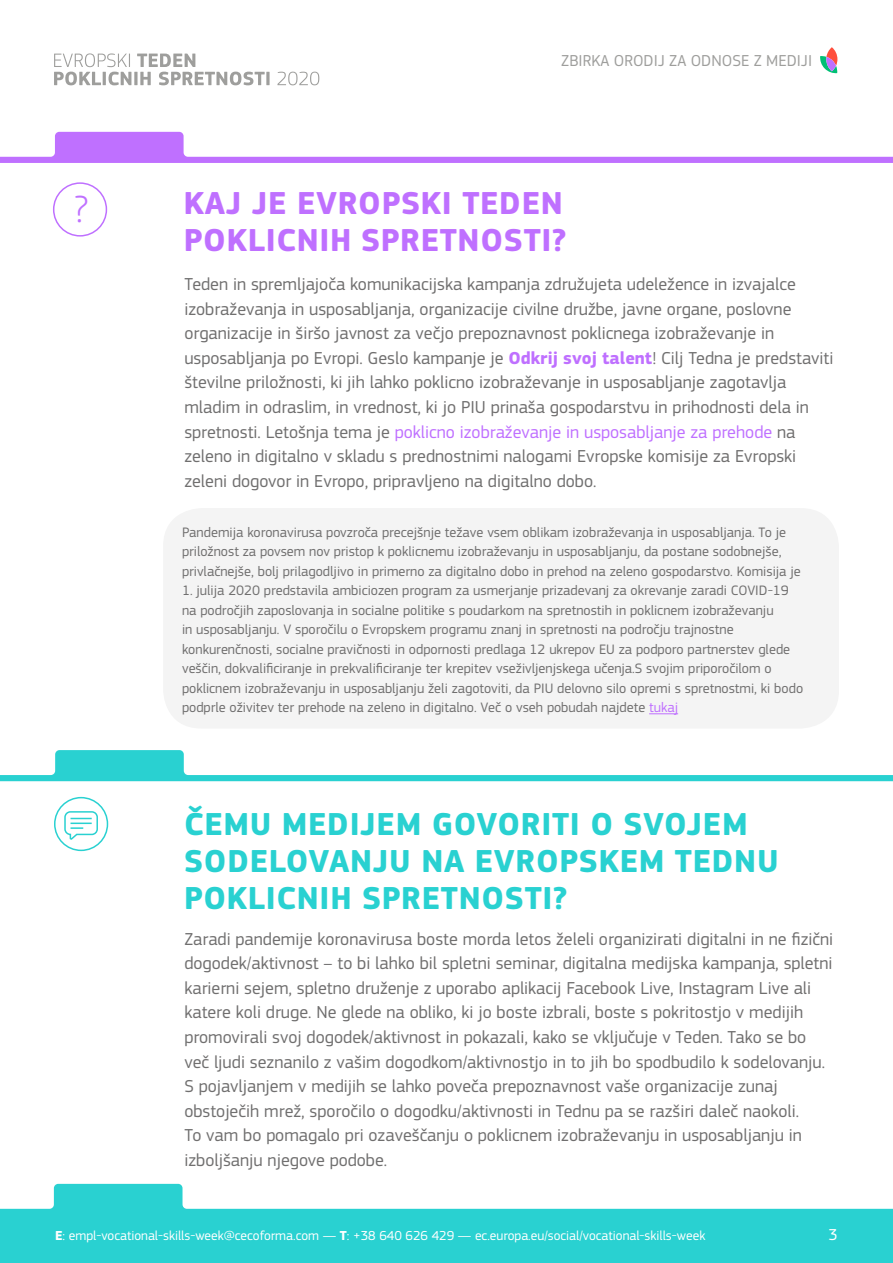
<style>
.page{position:relative;width:893px;height:1263px;background:#fff}
.page>*{position:absolute;margin:0;border:0;box-sizing:border-box;transform-origin:0 0}
.t1{font:300 39.3px "EC Square Sans Pro";color:#bf70ff}
.t2{font:700 33px/36.6px "EC Square Sans Pro";letter-spacing:.02em;color:#29d1d1}
.t3{font:700 33px/36.6px "EC Square Sans Pro";letter-spacing:.02em;color:#bf70ff}
.t4{font:18px/24.6px "EC Square Sans Pro";color:#706f6f}
.t5{font:16.5px "EC Square Sans Pro";color:#9e9e9c}
.t6{font:16.5px "EC Square Sans Pro";color:#fff}
.t7{font:14.25px/19.5px "EC Square Sans Pro";color:#706f6f}
.t8{font:13.5px "EC Square Sans Pro";color:#fff}
.s1{font-weight:700;color:#bf70ff}
.s2{color:#bf70ff}
.s3{font-weight:700}
</style>
<div class="page">
<svg style="left:0;top:1184px;width:893px;height:79px;fill:#29d1d1"></svg>
<svg style="left:820px;top:47px;width:17px;height:26px"></svg>
<svg style="left:54px;top:53px;width:265px;height:32px"></svg>
<div style="left:163px;top:508px;width:676px;height:220px;background:#f4f4f4;border-radius:38px"></div>
<div style="left:53px;top:182px;width:54px;height:55px;border:2px solid #bf70ff;border-radius:50%"></div>
<svg style="left:0;top:750px;width:893px;height:31px"></svg>
<svg style="left:54px;top:796px;width:55px;height:56px"></svg>
<svg style="left:649px;top:713px;width:29px;height:1px"></svg>
<svg style="left:0;top:132px;width:893px;height:31px"></svg>
<h1 class="t1" style="left:74px;top:186px;width:15px">?</h1>
<p class="t5" style="left:561px;top:51px;width:252px">ZBIRKA ORODIJ ZA ODNOSE Z MEDIJI</p>
<h2 class="t3" style="left:184px;top:186px;width:384px">KAJ JE EVROPSKI TEDEN<br>POKLICNIH SPRETNOSTI?</h2>
<p class="t4" style="left:184px;top:272px;width:650px">Teden in spremljajoča komunikacijska kampanja združujeta udeležence in izvajalce izobraževanja in usposabljanja, organizacije civilne družbe, javne organe, poslovne organizacije in širšo javnost za večjo prepoznavnost poklicnega izobraževanje in usposabljanja po Evropi. Geslo kampanje je <span class="s1">Odkrij svoj talent</span>! Cilj Tedna je predstaviti številne priložnosti, ki jih lahko poklicno izobraževanje in usposabljanje zagotavlja mladim in odraslim, in vrednost, ki jo PIU prinaša gospodarstvu in prihodnosti dela in spretnosti. Letošnja tema je <span class="s2">poklicno izobraževanje in usposabljanje za prehode</span> na zeleno in digitalno v skladu s prednostnimi nalogami Evropske komisije za Evropski zeleni dogovor in Evropo, pripravljeno na digitalno dobo.</p>
<p class="t7" style="left:182px;top:522px;width:620px">Pandemija koronavirusa povzroča precejšnje težave vsem oblikam izobraževanja in usposabljanja. To je priložnost za povsem nov pristop k poklicnemu izobraževanju in usposabljanju, da postane sodobnejše, privlačnejše, bolj prilagodljivo in primerno za digitalno dobo in prehod na zeleno gospodarstvo. Komisija je</p>
<p class="t7" style="left:182px;top:581px;width:623px">1. julija 2020 predstavila ambiciozen program za usmerjanje prizadevanj za okrevanje zaradi COVID-19 na področjih zaposlovanja in socialne politike s poudarkom na spretnostih in poklicnem izobraževanju<br>in usposabljanju. V sporočilu o Evropskem programu znanj in spretnosti na področju trajnostne konkurenčnosti, socialne pravičnosti in odpornosti predlaga 12 ukrepov EU za podporo partnerstev glede veščin, dokvalificiranje in prekvalificiranje ter krepitev vseživljenjskega učenja.S svojim priporočilom o poklicnem izobraževanju in usposabljanju želi zagotoviti, da PIU delovno silo opremi s spretnostmi, ki bodo podprle oživitev ter prehode na zeleno in digitalno. Več o vseh pobudah najdete <span class="s2">tukaj</span></p>
<h2 class="t2" style="left:184px;top:807px;width:596px">ČEMU MEDIJEM GOVORITI O SVOJEM<br>SODELOVANJU NA EVROPSKEM TEDNU<br>POKLICNIH SPRETNOSTI?</h2>
<p class="t4" style="left:184px;top:926px;width:650px">Zaradi pandemije koronavirusa boste morda letos želeli organizirati digitalni in ne fizični dogodek/aktivnost – to bi lahko bil spletni seminar, digitalna medijska kampanja, spletni karierni sejem, spletno druženje z uporabo aplikacij Facebook Live, Instagram Live ali katere koli druge. Ne glede na obliko, ki jo boste izbrali, boste s pokritostjo v medijih promovirali svoj dogodek/aktivnost in pokazali, kako se vključuje v Teden. Tako se bo več ljudi seznanilo z vašim dogodkom/aktivnostjo in to jih bo spodbudilo k sodelovanju.<br>S pojavljanjem v medijih se lahko poveča prepoznavnost vaše organizacije zunaj obstoječih mrež, sporočilo o dogodku/aktivnosti in Tednu pa se razširi daleč naokoli.<br>To vam bo pomagalo pri ozaveščanju o poklicnem izobraževanju in usposabljanju in izboljšanju njegove podobe.</p>
<p class="t8" style="left:55px;top:1227px;width:652px"><span class="s3">E</span>: empl-vocational-skills-week@cecoforma.com — <span class="s3">T</span>: +38 640 626 429 — ec.europa.eu/social/vocational-skills-week</p>
<p class="t6" style="left:828px;top:1225px;width:11px">3</p>
</div>
